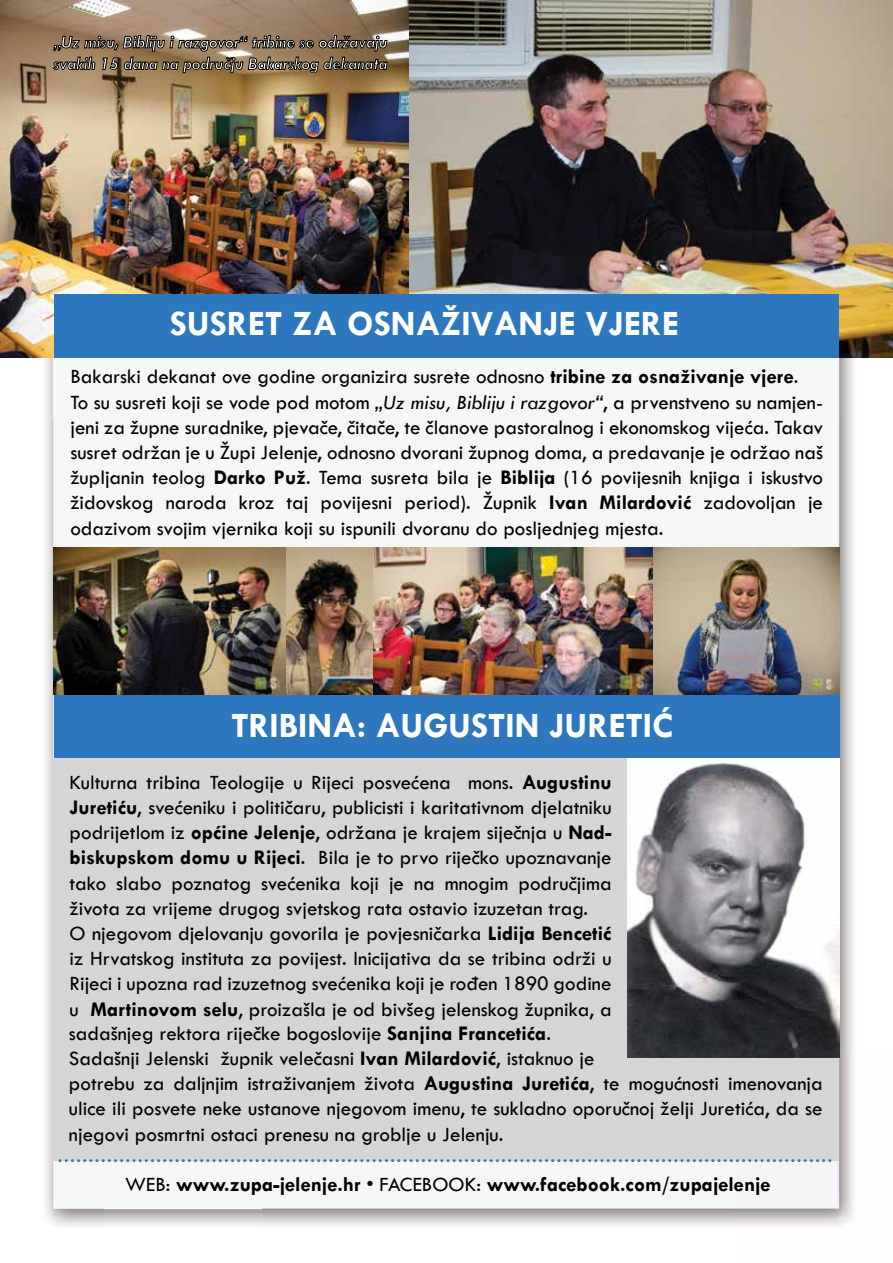
<style>
.page{position:relative;width:893px;height:1263px;background:#fff}
.page>*{position:absolute;margin:0;border:0;box-sizing:border-box;transform-origin:0 0}
.t1{font:700 36px "Tw Cen";color:#fff}
.t2{font:21px/25.2px "Tw Cen";color:#000}
.t3{font:700 21px "Tw Cen";color:#000}
.t4{font:italic 700 18px/21.6px "Tw Cen";color:#fff}
.s1{font-weight:700}
.s2{font-style:italic}
.s3{font-weight:400}
</style>
<div class="page">
<div style="left:52px;top:358px;width:803px;height:62px;background:#f5f6f6"></div>
<img style="left:52px;top:420px;width:53px;height:807px">
<div style="left:67px;top:370px;width:511px;height:178px;background:#f5f6f6"></div>
<img style="left:578px;top:420px;width:276px;height:317px">
<img style="left:262px;top:737px;width:592px;height:491px">
<img style="left:0;top:0;width:893px;height:358px">
<div style="left:53px;top:758px;width:786px;height:402px;background:#d5d5d5"></div>
<div style="left:54px;top:694px;width:785px;height:64px;background:#2c77bd"></div>
<div style="left:54px;top:294px;width:785px;height:64px;background:#2c77bd"></div>
<svg style="left:60px;top:1159px;width:772px;height:3px"></svg>
<img style="left:285px;top:548px;width:88px;height:146px">
<img style="left:373px;top:548px;width:466px;height:146px">
<img style="left:54px;top:548px;width:231px;height:146px">
<img style="left:627px;top:758px;width:212px;height:300px">
<svg style="left:53px;top:35px;width:335px;height:38px"></svg>
<p class="t4" style="left:54px;top:31px;width:335px">„Uz misu, Bibliju i razgovor“ tribine se održavaju svakih 15 dana na području Bakarskog dekanata</p>
<h1 class="t1" style="left:170px;top:302px;width:511px">SUSRET ZA OSNAŽIVANJE VJERE</h1>
<p class="t2" style="left:70px;top:364px;width:754px">Bakarski dekanat ove godine organizira susrete odnosno <span class="s1">tribine za osnaživanje vjere</span>.<br>To su susreti koji se vode pod motom <span class="s2">„Uz misu, Bibliju i razgovor“</span>, a prvenstveno su namjen&shy;jeni za župne suradnike, pjevače, čitače, te članove pastoralnog i ekonomskog vijeća. Takav susret održan je u Župi Jelenje, odnosno dvorani župnog doma, a predavanje je održao naš župljanin teolog <span class="s1">Darko Puž</span>. Tema susreta bila je <span class="s1">Biblija</span> (16 povijesnih knjiga i iskustvo židovskog naroda kroz taj povijesni period). Župnik <span class="s1">Ivan Milardović</span> zadovoljan je odazivom svojim vjernika koji su ispunili dvoranu do posljednjeg mjesta.</p>
<h1 class="t1" style="left:231px;top:704px;width:443px">TRIBINA: AUGUSTIN JURETIĆ</h1>
<p class="t2" style="left:70px;top:769px;width:544px">Kulturna tribina Teologije u Rijeci posvećena mons. <span class="s1">Augustinu Juretiću</span>, svećeniku i političaru, publicisti i karitativnom djelatniku podrijetlom iz <span class="s1">općine Jelenje</span>, održana je krajem siječnja u <span class="s1">Nad&shy;biskupskom domu u Rijeci</span>. Bila je to prvo riječko upoznavanje tako slabo poznatog svećenika koji je na mnogim područjima života za vrijeme drugog svjetskog rata ostavio izuzetan trag.<br>O njegovom djelovanju govorila je povjesničarka <span class="s1">Lidija Bencetić </span>iz Hrvatskog instituta za povijest. Inicijativa da se tribina održi u Rijeci i upozna rad izuzetnog svećenika koji je rođen 1890 godine u <span class="s1">Martinovom selu</span>, proizašla je od bivšeg jelenskog župnika, a</p>
<p class="t2" style="left:69px;top:1020px;width:755px">sadašnjeg rektora riječke bogoslovije <span class="s1">Sanjina Francetića</span>.<br>Sadašnji Jelenski župnik velečasni <span class="s1">Ivan Milardović</span>, istaknuo je<br>potrebu za daljnjim istraživanjem života <span class="s1">Augustina Juretića</span>, te mogućnosti imenovanja ulice ili posvete neke ustanove njegovom imenu, te sukladno oporučnoj želji Juretića, da se njegovi posmrtni ostaci prenesu na groblje u Jelenju.</p>
<p class="t3" style="left:125px;top:1172px;width:647px"><span class="s3">WEB:</span> www.zupa-jelenje.hr <span class="s3">• FACEBOOK:</span> www.facebook.com/zupajelenje</p>
</div>
